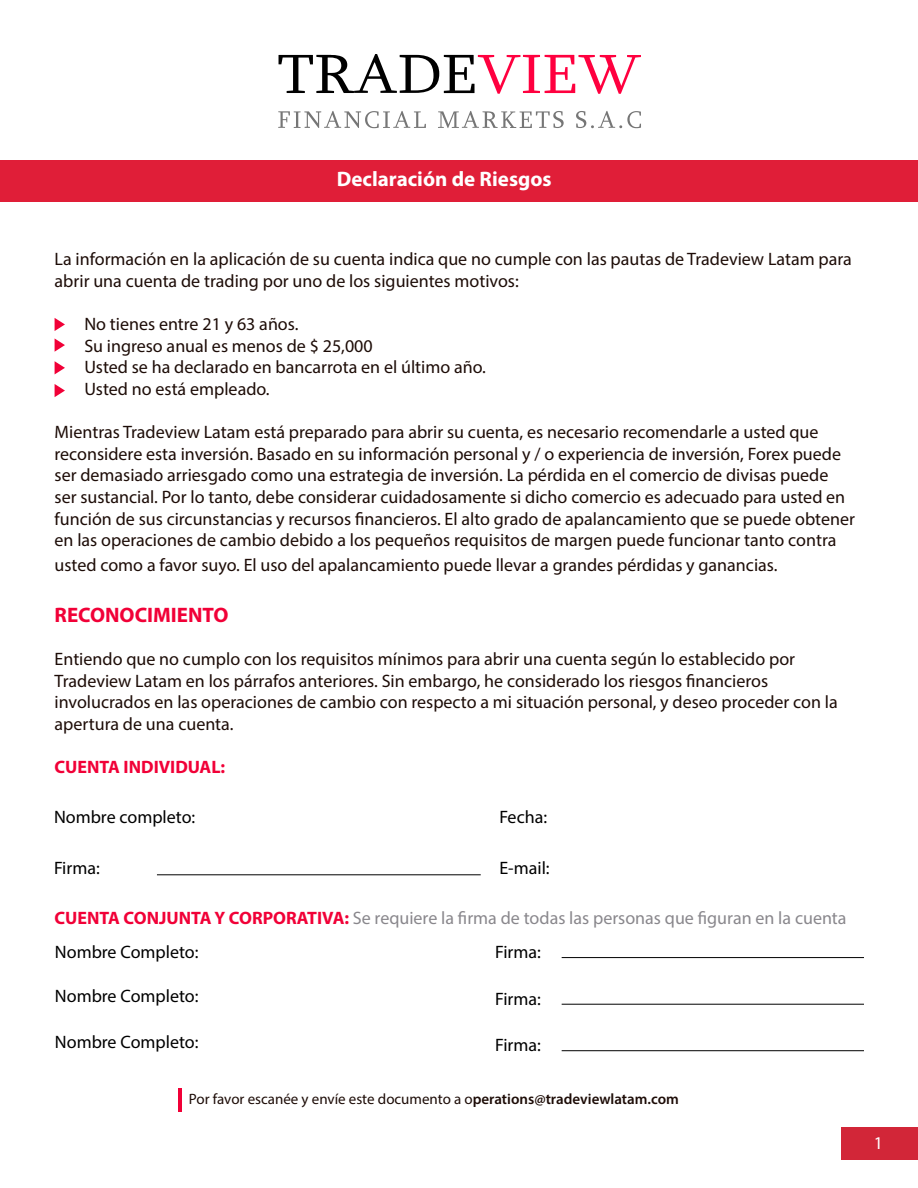
<style>
.page{position:relative;width:918px;height:1188px;background:#fff}
.page>*{position:absolute;margin:0;border:0;box-sizing:border-box;transform-origin:0 0}
.t1{font:700 21px "Myriad Pro";color:#fff}
.t2{font:700 21px "Myriad Pro";color:#f10037}
.t3{font:18px/21.6px "Myriad Pro";color:#1d0c07}
.t4{font:18px "Myriad Pro";color:#000}
.t5{font:18px "Myriad Pro";color:#89878c}
.t6{font:700 18px "Myriad Pro";color:#f10037}
.t7{font:18px "Myriad Pro";color:#fff}
.t8{font:15px "Myriad Pro";color:#1d0c07}
.s1{font-weight:700;color:#f10037}
.s2{font-weight:600}
</style>
<div class="page">
<div style="left:841px;top:1128px;width:77px;height:32px;background:#d22638"></div>
<hr style="left:0;top:160px;width:1px;height:42px;background:#e01e38">
<div style="left:1px;top:160px;width:917px;height:42px;background:#e01e38"></div>
<svg style="left:279px;top:54px;width:362px;height:40px"></svg>
<svg style="left:278px;top:111px;width:148px;height:17px"></svg>
<svg style="left:438px;top:111px;width:126px;height:17px"></svg>
<svg style="left:576px;top:111px;width:65px;height:17px"></svg>
<hr style="left:179px;top:1088px;width:3px;height:24px;background:#f10037">
<svg style="left:55px;top:318px;width:10px;height:13px"></svg>
<svg style="left:55px;top:338px;width:10px;height:14px"></svg>
<svg style="left:55px;top:361px;width:10px;height:13px"></svg>
<svg style="left:55px;top:384px;width:10px;height:13px"></svg>
<hr style="left:562px;top:957px;width:302px;height:1px;background:#000">
<hr style="left:157px;top:874px;width:324px;height:1px;background:#000">
<hr style="left:562px;top:1004px;width:302px;height:1px;background:#000">
<hr style="left:562px;top:1050px;width:302px;height:1px;background:#000">
<p class="t1" style="left:337px;top:166px;width:216px">Declaración de Riesgos</p>
<p class="t3" style="left:55px;top:248px;width:799px">La información en la aplicación de su cuenta indica que no cumple con las pautas de Tradeview Latam para abrir una cuenta de trading por uno de los siguientes motivos:</p>
<p class="t3" style="left:84px;top:313px;width:403px">No tienes entre 21 y 63 años.<br>Su ingreso anual es menos de $ 25,000<br>Usted se ha declarado en bancarrota en el último año.<br>Usted no está empleado.</p>
<p class="t3" style="left:55px;top:421px;width:802px">Mientras Tradeview Latam está preparado para abrir su cuenta, es necesario recomendarle a usted que reconsidere esta inversión. Basado en su información personal y / o experiencia de inversión, Forex puede ser demasiado arriesgado como una estrategia de inversión. La pérdida en el comercio de divisas puede<br>ser sustancial. Por lo tanto, debe considerar cuidadosamente si dicho comercio es adecuado para usted en función de sus circunstancias y recursos financieros. El alto grado de apalancamiento que se puede obtener en las operaciones de cambio debido a los pequeños requisitos de margen puede funcionar tanto contra</p>
<p class="t3" style="left:55px;top:554px;width:725px">usted como a favor suyo. El uso del apalancamiento puede llevar a grandes pérdidas y ganancias.</p>
<p class="t2" style="left:55px;top:601px;width:176px">RECONOCIMIENTO</p>
<p class="t3" style="left:55px;top:648px;width:785px">Entiendo que no cumplo con los requisitos mínimos para abrir una cuenta según lo establecido por Tradeview Latam en los párrafos anteriores. Sin embargo, he considerado los riesgos financieros involucrados en las operaciones de cambio con respecto a mi situación personal, y deseo proceder con la apertura de una cuenta.</p>
<p class="t6" style="left:55px;top:755px;width:172px">CUENTA INDIVIDUAL:</p>
<p class="t4" style="left:54px;top:806px;width:143px">Nombre completo:</p>
<p class="t4" style="left:54px;top:857px;width:47px">Firma:</p>
<p class="t4" style="left:499px;top:857px;width:52px">E-mail:</p>
<p class="t4" style="left:499px;top:806px;width:49px">Fecha:</p>
<p class="t5" style="left:55px;top:907px;width:794px"><span class="s1">CUENTA CONJUNTA Y CORPORATIVA:</span> Se requiere la firma de todas las personas que figuran en la cuenta</p>
<p class="t4" style="left:55px;top:940px;width:145px">Nombre Completo:</p>
<p class="t4" style="left:55px;top:985px;width:145px">Nombre Completo:</p>
<p class="t4" style="left:55px;top:1031px;width:145px">Nombre Completo:</p>
<p class="t4" style="left:495px;top:940px;width:47px">Firma:</p>
<p class="t4" style="left:495px;top:987px;width:47px">Firma:</p>
<p class="t4" style="left:495px;top:1034px;width:47px">Firma:</p>
<p class="t8" style="left:189px;top:1090px;width:491px">Por favor escanée y envíe este documento a o<span class="s2">perations@tradeviewlatam.com</span></p>
<p class="t7" style="left:874px;top:1132px;width:11px">1</p>
</div>
